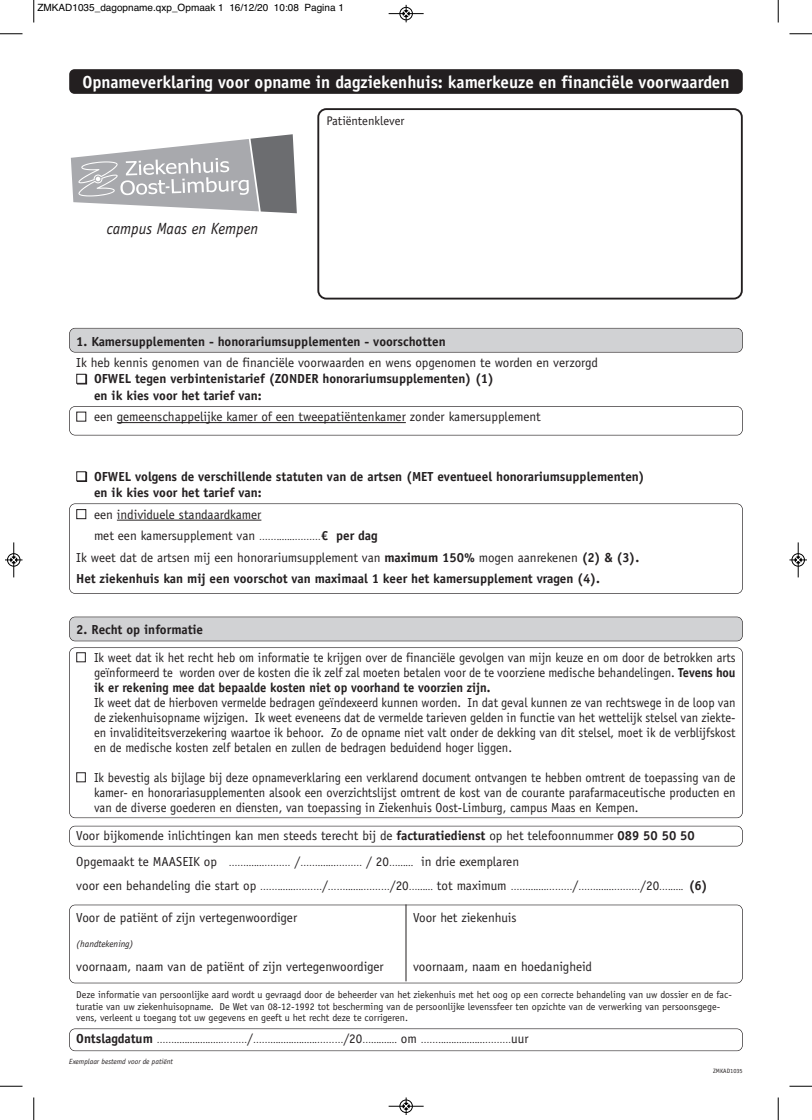
<style>
.page{position:relative;width:812px;height:1120px;background:#fff}
.page>*{position:absolute;margin:0;border:0;box-sizing:border-box;transform-origin:0 0}
.t1{font:700 17.5px "Officina Sans LT";color:#fff}
.t2{font:italic 16.25px "Officina Sans LT";color:#231f20;scale:.95 1}
.t3{font:13.12px/15px "Officina Sans LT";color:#231f20;text-align:justify;scale:.95 1}
.t4{font:13.12px/26.2px "Officina Sans LT";color:#231f20}
.t5{font:700 13.12px/16.2px "Officina Sans LT";color:#231f20}
.t6{font:12.5px "Officina Sans LT";color:#231f20}
.t7{font:10px/11.2px "Officina Sans LT";color:#231f20}
.t8{font:10px "Helvetica";color:#000}
.t9{font:italic 9.38px "Officina Sans LT";color:#231f20}
.t10{font:8.75px "Officina Sans LT";color:#231f20}
.t11{font:italic 7.5px "Officina Sans LT";color:#231f20}
.t12{font:6.25px "Officina Sans LT";color:#231f20}
.s1{color:#fff}
.s2{font-size:8.75px}
.s3{font-weight:700}
.s4{font-size:13.12px}
.s5{font-weight:700;font-size:13.12px}
</style>
<div class="page">
<div style="left:70px;top:328px;width:672px;height:24px;background:#d1d2d4;border-radius:5px"></div>
<div style="left:69px;top:328px;width:673px;height:25px;border:1px solid #231f20;border-radius:6px"></div>
<div style="left:69px;top:406px;width:673px;height:29px;border:1px solid #231f20;border-radius:6px"></div>
<div style="left:69px;top:503px;width:673px;height:91px;border:1px solid #231f20;border-radius:6px"></div>
<div style="left:69px;top:905px;width:673px;height:78px;border:1px solid #231f20;border-radius:6px"></div>
<div style="left:69px;top:647px;width:673px;height:171px;border:1px solid #231f20;border-radius:6px"></div>
<div style="left:69px;top:826px;width:673px;height:20px;border:1px solid #231f20;border-radius:6px"></div>
<div style="left:69px;top:1028px;width:673px;height:23px;border:1px solid #231f20;border-radius:6px"></div>
<svg style="left:317px;top:108px;width:425px;height:191px"></svg>
<hr style="left:117px;top:422px;width:289px;height:1px;background:#231f20">
<hr style="left:117px;top:520px;width:144px;height:1px;background:#231f20">
<div style="left:70px;top:617px;width:672px;height:24px;background:#d1d2d4;border-radius:5px"></div>
<div style="left:69px;top:617px;width:673px;height:24px;border:1px solid #231f20;border-radius:6px"></div>
<div style="left:69px;top:69px;width:673px;height:25px;background:#231f20;border-radius:5px"></div>
<hr style="left:405px;top:904px;width:1px;height:77px;background:#231f20">
<svg style="left:70px;top:134px;width:227px;height:80px"></svg>
<svg style="left:33px;top:0;width:2px;height:23px"></svg>
<svg style="left:0;top:33px;width:22px;height:2px"></svg>
<svg style="left:777px;top:0;width:2px;height:23px"></svg>
<svg style="left:789px;top:33px;width:23px;height:2px"></svg>
<svg style="left:33px;top:1097px;width:2px;height:23px"></svg>
<svg style="left:0;top:1086px;width:22px;height:1px"></svg>
<svg style="left:777px;top:1097px;width:2px;height:23px"></svg>
<svg style="left:789px;top:1086px;width:23px;height:1px"></svg>
<div style="left:399px;top:7px;width:14px;height:13px;border:1px solid #fff;border-radius:50%"></div>
<hr style="left:388px;top:13px;width:35px;height:1px;background:#000">
<div style="left:400px;top:7px;width:12px;height:13px;border:1px solid #000;border-radius:50%"></div>
<svg style="left:403px;top:5px;width:6px;height:17px"></svg>
<div style="left:399px;top:1099px;width:14px;height:14px;border:1px solid #fff;border-radius:50%"></div>
<hr style="left:388px;top:1106px;width:35px;height:1px;background:#000">
<div style="left:400px;top:1100px;width:12px;height:13px;border:1px solid #000;border-radius:50%"></div>
<svg style="left:403px;top:1097px;width:6px;height:18px"></svg>
<div style="left:7px;top:553px;width:13px;height:14px;border:1px solid #fff;border-radius:50%"></div>
<hr style="left:14px;top:542px;width:1px;height:35px;background:#000">
<div style="left:7px;top:553px;width:13px;height:13px;border:1px solid #000;border-radius:50%"></div>
<svg style="left:5px;top:557px;width:17px;height:6px"></svg>
<div style="left:791px;top:553px;width:13px;height:14px;border:1px solid #fff;border-radius:50%"></div>
<hr style="left:798px;top:542px;width:1px;height:35px;background:#000">
<div style="left:791px;top:553px;width:13px;height:13px;border:1px solid #000;border-radius:50%"></div>
<svg style="left:789px;top:557px;width:18px;height:6px"></svg>
<p class="t8" style="left:38px;top:2px;width:308px">ZMKAD1035_dagopname.qxp_Opmaak 1 16/12/20 10:08 Pagina 1</p>
<h1 class="t1" style="left:82px;top:75px;width:648px">Opnameverklaring voor opname in dagziekenhuis: kamerkeuze en financiële voorwaarden</h1>
<p class="t2" style="left:107px;top:222px;width:161px">campus Maas en Kempen</p>
<p class="t6" style="left:326px;top:116px;width:80px">Patiëntenklever</p>
<p class="t5" style="left:76px;top:334px;width:371px">1. Kamersupplementen - honorariumsupplementen - voorschotten</p>
<p class="t4" style="left:76px;top:351px;width:523px">Ik heb kennis genomen van de financiële voorwaarden en wens opgenomen te worden en verzorgd</p>
<p class="t5" style="left:94px;top:372px;width:401px;text-indent:-17px">■ OFWEL tegen verbintenistarief (ZONDER honorariumsupplementen) (1) en ik kies voor het tarief van:</p>
<p class="t4" style="left:76px;top:405px;width:466px"><span class="s1">■</span> een gemeenschappelijke kamer of een tweepatiëntenkamer zonder kamersupplement</p>
<p class="t5" style="left:94px;top:469px;width:552px;text-indent:-17px">■ OFWEL volgens de verschillende statuten van de artsen (MET eventueel honorariumsupplementen) en ik kies voor het tarief van:</p>
<p class="t4" style="left:76px;top:502px;width:187px"><span class="s1">■</span> een individuele standaardkamer</p>
<p class="t4" style="left:94px;top:524px;width:285px">met een kamersupplement van <span class="s2">…….......………</span><span class="s3">€ per dag</span></p>
<p class="t4" style="left:76px;top:545px;width:564px">Ik weet dat de artsen mij een honorariumsupplement van <span class="s3">maximum 150%</span> mogen aanrekenen <span class="s3">(2) &amp; (3).</span></p>
<p class="t5" style="left:76px;top:572px;width:525px">Het ziekenhuis kan mij een voorschot van maximaal 1 keer het kamersupplement vragen (4).</p>
<p class="t5" style="left:76px;top:623px;width:128px">2. Recht op informatie</p>
<p class="t3" style="left:94px;top:651px;width:677px;text-indent:-18px"><span class="s1">■</span> Ik weet dat ik het recht heb om informatie te krijgen over de financiële gevolgen van mijn keuze en om door de betrokken arts geïnformeerd te worden over de kosten die ik zelf zal moeten betalen voor de te voorziene medische behandelingen. <span class="s3">Tevens hou ik er rekening mee dat bepaalde kosten niet op voorhand te voorzien zijn.</span></p>
<p class="t3" style="left:94px;top:696px;width:677px">Ik weet dat de hierboven vermelde bedragen geïndexeerd kunnen worden. In dat geval kunnen ze van rechtswege in de loop van de ziekenhuisopname wijzigen. Ik weet eveneens dat de vermelde tarieven gelden in functie van het wettelijk stelsel van ziekte&shy;en invaliditeitsverzekering waartoe ik behoor. Zo de opname niet valt onder de dekking van dit stelsel, moet ik de verblijfskost en de medische kosten zelf betalen en zullen de bedragen beduidend hoger liggen.</p>
<p class="t3" style="left:94px;top:771px;width:677px;text-indent:-18px"><span class="s1">■</span> Ik bevestig als bijlage bij deze opnameverklaring een verklarend document ontvangen te hebben omtrent de toepassing van de kamer- en honorariasupplementen alsook een overzichtslijst omtrent de kost van de courante parafarmaceutische producten en van de diverse goederen en diensten, van toepassing in Ziekenhuis Oost-Limburg, campus Maas en Kempen.</p>
<p class="t4" style="left:76px;top:823px;width:620px">Voor bijkomende inlichtingen kan men steeds terecht bij de <span class="s3">facturatiedienst</span> op het telefoonnummer <span class="s3">089 50 50 50<br></span>Opgemaakt te MAASEIK op <span class="s2">…….......………</span> /<span class="s2">…….......………</span> / 20<span class="s2">…......</span> in drie exemplaren</p>
<p class="t10" style="left:76px;top:883px;width:633px"><span class="s4">voor een behandeling die start op</span> …….......………<span class="s4">/</span>…….......………<span class="s4">/20</span>…...... <span class="s4">tot maximum</span> …….......………<span class="s4">/</span>…….......………<span class="s4">/20</span>…...... <span class="s5">(6)</span></p>
<p class="t4" style="left:76px;top:906px;width:222px">Voor de patiënt of zijn vertegenwoordiger</p>
<p class="t4" style="left:413px;top:906px;width:105px">Voor het ziekenhuis</p>
<p class="t9" style="left:76px;top:940px;width:59px">(handtekening)</p>
<p class="t4" style="left:76px;top:954px;width:309px">voornaam, naam van de patiënt of zijn vertegenwoordiger</p>
<p class="t4" style="left:413px;top:954px;width:180px">voornaam, naam en hoedanigheid</p>
<p class="t7" style="left:76px;top:990px;width:657px">Deze informatie van persoonlijke aard wordt u gevraagd door de beheerder van het ziekenhuis met het oog op een correcte behandeling van uw dossier en de fac&shy;turatie van uw ziekenhuisopname. De Wet van 08-12-1992 tot bescherming van de persoonlijke levenssfeer ten opzichte van de verwerking van persoonsgege&shy;vens, verleent u toegang tot uw gegevens en geeft u het recht deze te corrigeren.</p>
<p class="t10" style="left:76px;top:1037px;width:454px"><span class="s5">Ontslagdatum</span> ……..................………<span class="s4">/</span>……..................………<span class="s4">/20</span>….......... <span class="s4">om</span> ……..................………<span class="s4">uur</span></p>
<p class="t11" style="left:69px;top:1058px;width:105px">Exemplaar bestemd voor de patiënt</p>
<p class="t12" style="left:713px;top:1068px;width:31px">ZMKAD1035</p>
</div>
